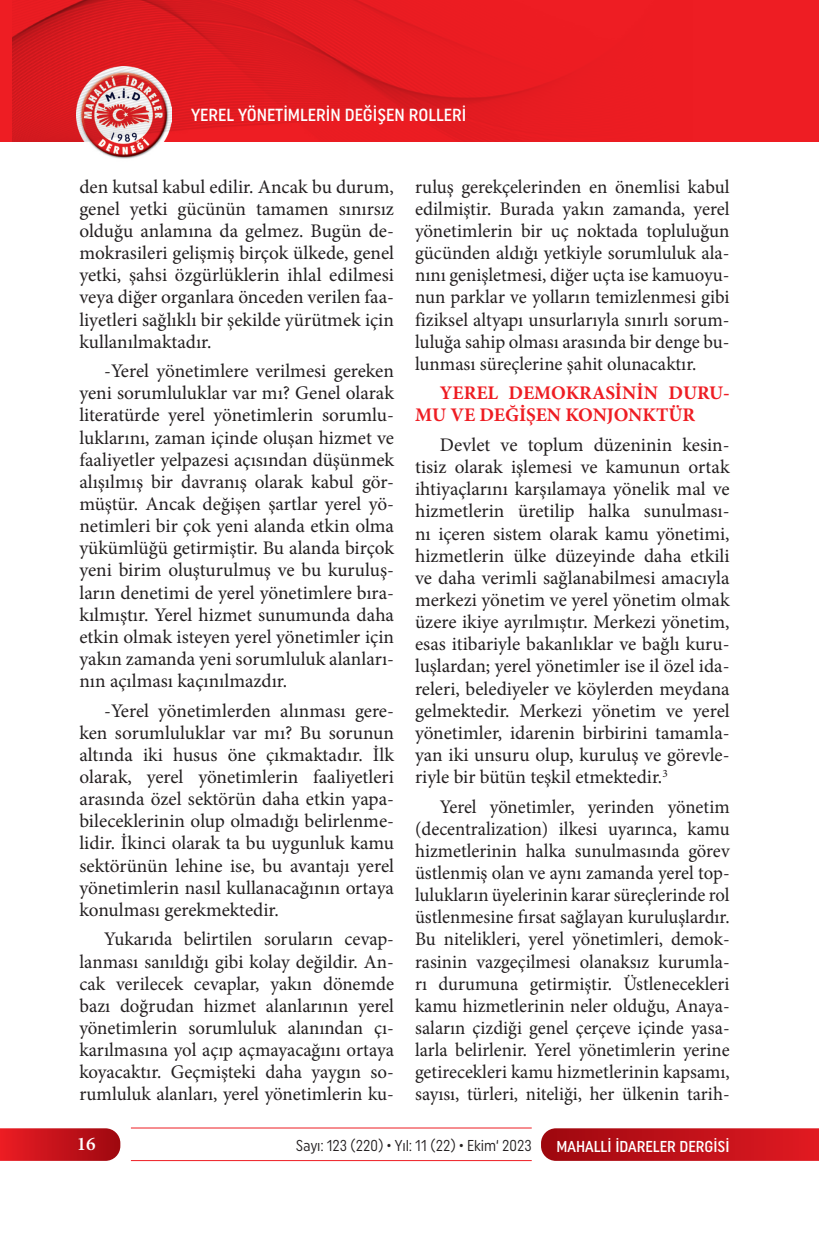
<style>
.page{position:relative;width:819px;height:1241px;background:#fff}
.page>*{position:absolute;margin:0;border:0;box-sizing:border-box;transform-origin:0 0}
.t1{font:19.25px/22.1px "Minion Pro";color:#231f20;text-align:justify}
.t2{font:700 19.25px/22.1px "Minion Pro";color:#ee1d23}
.t3{font:600 19.25px "Minion Pro";color:#fff}
.t4{font:500 17.5px "Uniform Condensed";color:#fff}
.t5{font:15.75px "Uniform Condensed";color:#231f20;scale:.95 1}
.t6{font:500 15.75px "Uniform Condensed";color:#fff}
</style>
<div class="page">
<svg style="left:541px;top:1128px;width:278px;height:32px;background:#c0151d"></svg>
<svg style="left:0;top:1128px;width:120px;height:32px;background:#c61920"></svg>
<hr style="left:131px;top:1127px;width:400px;height:1px;background:#ee1d23">
<hr style="left:131px;top:1159px;width:400px;height:1px;background:#ee1d23">
<div style="left:0;top:0;width:819px;height:141px;background:#ee1d23"></div>
<img style="left:76px;top:141px;width:96px;height:18px">
<img style="left:13px;top:0;width:550px;height:141px">
<p class="t4" style="left:191px;top:105px;width:277px">YEREL YÖNETİMLERİN DEĞİŞEN ROLLERİ</p>
<p class="t1" style="left:79px;top:175px;width:316px">den kutsal kabul edilir. Ancak bu durum, genel yetki gücünün tamamen sınırsız olduğu anlamına da gelmez. Bugün de&shy;mokrasileri gelişmiş birçok ülkede, genel yetki, şahsi özgürlüklerin ihlal edilmesi veya diğer organlara önceden verilen faa&shy;liyetleri sağlıklı bir şekilde yürütmek için kullanılmaktadır.</p>
<p class="t1" style="left:79px;top:360px;width:316px;text-indent:25px">-Yerel yönetimlere verilmesi gereken yeni sorumluluklar var mı? Genel olarak literatürde yerel yönetimlerin sorumlu&shy;luklarını, zaman içinde oluşan hizmet ve faaliyetler yelpazesi açısından düşünmek alışılmış bir davranış olarak kabul gör&shy;müştür. Ancak değişen şartlar yerel yö&shy;netimleri bir çok yeni alanda etkin olma yükümlüğü getirmiştir. Bu alanda birçok yeni birim oluşturulmuş ve bu kuruluş&shy;ların denetimi de yerel yönetimlere bıra&shy;kılmıştır. Yerel hizmet sunumunda daha etkin olmak isteyen yerel yönetimler için yakın zamanda yeni sorumluluk alanları&shy;nın açılması kaçınılmazdır.</p>
<p class="t1" style="left:79px;top:699px;width:316px;text-indent:25px">-Yerel yönetimlerden alınması gere&shy;ken sorumluluklar var mı? Bu sorunun altında iki husus öne çıkmaktadır. İlk olarak, yerel yönetimlerin faaliyetleri arasında özel sektörün daha etkin yapa&shy;bileceklerinin olup olmadığı belirlenme&shy;lidir. İkinci olarak ta bu uygunluk kamu sektörünün lehine ise, bu avantajı yerel yönetimlerin nasıl kullanacağının ortaya konulması gerekmektedir.</p>
<p class="t1" style="left:79px;top:928px;width:316px;text-indent:25px">Yukarıda belirtilen soruların cevap&shy;lanması sanıldığı gibi kolay değildir. An&shy;cak verilecek cevaplar, yakın dönemde bazı doğrudan hizmet alanlarının yerel yönetimlerin sorumluluk alanından çı&shy;karılmasına yol açıp açmayacağını ortaya koyacaktır. Geçmişteki daha yaygın so&shy;rumluluk alanları, yerel yönetimlerin ku-</p>
<p class="t1" style="left:415px;top:175px;width:316px">ruluş gerekçelerinden en önemlisi kabul edilmiştir. Burada yakın zamanda, yerel yönetimlerin bir uç noktada topluluğun gücünden aldığı yetkiyle sorumluluk ala&shy;nını genişletmesi, diğer uçta ise kamuoyu&shy;nun parklar ve yolların temizlenmesi gibi fiziksel altyapı unsurlarıyla sınırlı sorum&shy;luluğa sahip olması arasında bir denge bu&shy;lunması süreçlerine şahit olunacaktır.</p>
<p class="t2" style="left:415px;top:382px;width:316px;text-indent:25px">YEREL DEMOKRASİNİN DURU-<br>MU VE DEĞİŞEN KONJONKTÜR</p>
<p class="t1" style="left:415px;top:434px;width:316px;text-indent:25px">Devlet ve toplum düzeninin kesin&shy;tisiz olarak işlemesi ve kamunun ortak ihtiyaçlarını karşılamaya yönelik mal ve hizmetlerin üretilip halka sunulması&shy;nı içeren sistem olarak kamu yönetimi, hizmetlerin ülke düzeyinde daha etkili ve daha verimli sağlanabilmesi amacıyla merkezi yönetim ve yerel yönetim olmak üzere ikiye ayrılmıştır. Merkezi yönetim, esas itibariyle bakanlıklar ve bağlı kuru&shy;luşlardan; yerel yönetimler ise il özel ida&shy;releri, belediyeler ve köylerden meydana gelmektedir. Merkezi yönetim ve yerel yönetimler, idarenin birbirini tamamla&shy;yan iki unsuru olup, kuruluş ve görevle&shy;riyle bir bütün teşkil etmektedir.<sup>3</sup></p>
<p class="t1" style="left:415px;top:795px;width:316px;text-indent:25px">Yerel yönetimler, yerinden yönetim (decentralization) ilkesi uyarınca, kamu hizmetlerinin halka sunulmasında görev üstlenmiş olan ve aynı zamanda yerel top&shy;lulukların üyelerinin karar süreçlerinde rol üstlenmesine fırsat sağlayan kuruluşlardır.<br>Bu nitelikleri, yerel yönetimleri, demok&shy;rasinin vazgeçilmesi olanaksız kurumla&shy;rı durumuna getirmiştir. Üstlenecekleri kamu hizmetlerinin neler olduğu, Anaya&shy;saların çizdiği genel çerçeve içinde yasa&shy;larla belirlenir. Yerel yönetimlerin yerine getirecekleri kamu hizmetlerinin kapsamı, sayısı, türleri, niteliği, her ülkenin tarih-</p>
<p class="t3" style="left:77px;top:1130px;width:20px">16</p>
<p class="t5" style="left:296px;top:1136px;width:250px">Sayı: 123 (220) • Yıl: 11 (22) • Ekim‘ 2023</p>
<p class="t6" style="left:556px;top:1136px;width:175px">MAHALLİ İDARELER DERGİSİ</p>
</div>
